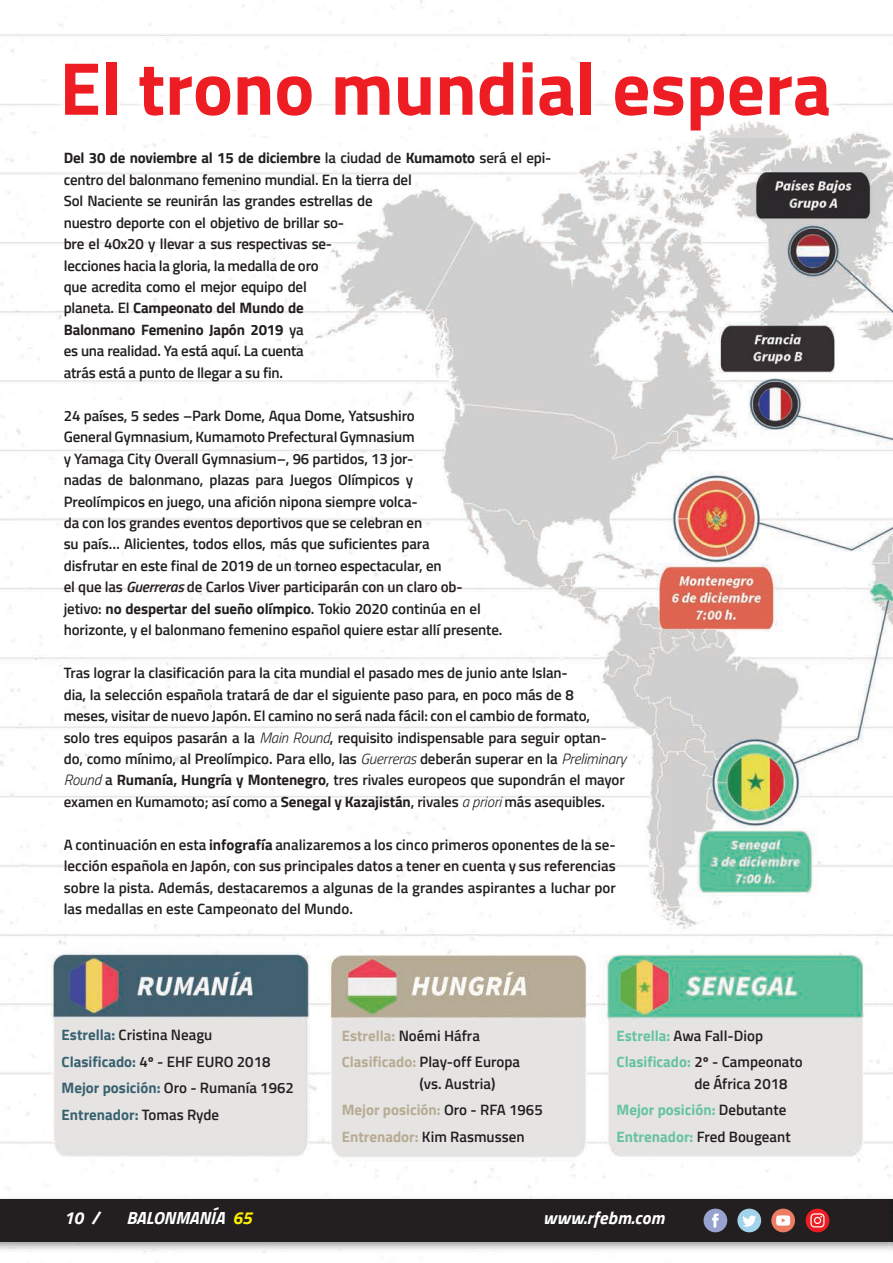
<style>
.page{position:relative;width:893px;height:1263px;background:#fff}
.page>*{position:absolute;margin:0;border:0;box-sizing:border-box;transform-origin:0 0}
.t1{font:700 75px "Titillium";color:#ee1d23}
.t2{font:italic 700 17.55px "Titillium";color:#fff}
.t3{font:italic 700 17.55px "Titillium";letter-spacing:.02em;color:#fff}
.t4{font:600 15px/21.5px "Titillium";letter-spacing:-.01em;color:#231f20}
.s1{font-weight:700}
.s2{font-style:italic}
.s3{font-weight:300;font-style:italic}
.s4{font-weight:700;color:#3a6170}
.s5{font-weight:700;color:#b8ab93}
.s6{font-weight:700;color:#66c39e}
.s7{color:#fff101}
</style>
<div class="page">
<img style="left:0;top:0;width:893px;height:1190px">
<div style="left:0;top:1199px;width:893px;height:43px;background:#231f20"></div>
<img style="left:889px;top:1196px;width:4px;height:56px">
<div style="left:703px;top:1208px;width:24px;height:24px;background:#98a4cf;border-radius:50%"></div>
<svg style="left:712px;top:1213px;width:7px;height:14px"></svg>
<svg style="left:771px;top:1208px;width:24px;height:24px"></svg>
<svg style="left:776px;top:1215px;width:14px;height:10px"></svg>
<div style="left:737px;top:1208px;width:24px;height:24px;background:#a2d3ea;border-radius:50%"></div>
<svg style="left:742px;top:1215px;width:14px;height:12px"></svg>
<svg style="left:806px;top:1208px;width:23px;height:24px"></svg>
<svg style="left:810px;top:1213px;width:14px;height:14px"></svg>
<img style="left:58px;top:54px;width:779px;height:84px">
<h1 class="t1" style="left:60px;top:31px;width:773px">El trono mundial espera</h1>
<p class="t4" style="left:64px;top:147px;width:489px"><span class="s1">Del 30 de noviembre al 15 de diciembre</span> la ciudad de <span class="s1">Kumamoto</span> será el epi&shy;centro del balonmano femenino mundial. En la tierra del<br>Sol Naciente se reunirán las grandes estrellas de<br>nuestro deporte con el objetivo de brillar so-<br>bre el 40x20 y llevar a sus respectivas se-<br>lecciones hacia la gloria, la medalla de oro<br>que acredita como el mejor equipo del<br>planeta. El <span class="s1">Campeonato del Mundo de<br>Balonmano Femenino Japón 2019</span> ya<br>es una realidad. Ya está aquí. La cuenta<br>atrás está a punto de llegar a su fin.</p>
<p class="t4" style="left:64px;top:404px;width:440px">24 países, 5 sedes –Park Dome, Aqua Dome, Yatsushiro<br>General Gymnasium, Kumamoto Prefectural Gymnasium<br>y Yamaga City Overall Gymnasium–, 96 partidos, 13 jor-<br>nadas de balonmano, plazas para Juegos Olímpicos y<br>Preolímpicos en juego, una afición nipona siempre volca-<br>da con los grandes eventos deportivos que se celebran en<br>su país… Alicientes, todos ellos, más que suficientes para<br>disfrutar en este final de 2019 de un torneo espectacular, en<br>el que las <span class="s2">Guerreras</span> de Carlos Viver participarán con un claro ob&shy;jetivo: <span class="s1">no despertar del sueño olímpico</span>. Tokio 2020 continúa en el horizonte, y el balonmano femenino español quiere estar allí presente.</p>
<p class="t4" style="left:64px;top:661px;width:564px">Tras lograr la clasificación para la cita mundial el pasado mes de junio ante Islan-<br>dia, la selección española tratará de dar el siguiente paso para, en poco más de 8<br>meses, visitar de nuevo Japón. El camino no será nada fácil: con el cambio de formato,<br>solo tres equipos pasarán a la <span class="s3">Main Round</span>, requisito indispensable para seguir optan&shy;do, como mínimo, al Preolímpico. Para ello, las <span class="s3">Guerreras</span> deberán superar en la <span class="s3">Preliminary Round</span> a <span class="s1">Rumanía, Hungría y Montenegro</span>, tres rivales europeos que supondrán el mayor examen en Kumamoto; así como a <span class="s1">Senegal y Kazajistán</span>, rivales <span class="s3">a priori</span> más asequibles.</p>
<p class="t4" style="left:64px;top:833px;width:554px;text-align:justify">A continuación en esta <span class="s1">infografía</span> analizaremos a los cinco primeros oponentes de la se&shy;lección española en Japón, con sus principales datos a tener en cuenta y sus referencias sobre la pista. Además, destacaremos a algunas de la grandes aspirantes a luchar por las medallas en este Campeonato del Mundo.</p>
<p class="t4" style="left:62px;top:1021px;width:234px;line-height:26.5px"><span class="s4">Estrella:</span> Cristina Neagu<br><span class="s4">Clasificado:</span> 4º - EHF EURO 2018<br><span class="s4">Mejor posición:</span> Oro - Rumanía 1962<br><span class="s4">Entrenador:</span> Tomas Ryde</p>
<p class="t4" style="left:342px;top:1021px;width:180px;line-height:26.5px"><span class="s5">Estrella:</span> Noémi Háfra<br><span class="s5">Clasificado:</span> Play-off Europa</p>
<p class="t4" style="left:342px;top:1069px;width:202px;line-height:26.5px;text-indent:78px">(vs. Austria)<br><span class="s5">Mejor posición:</span> Oro - RFA 1965<br><span class="s5">Entrenador:</span> Kim Rasmussen</p>
<p class="t4" style="left:617px;top:1021px;width:188px;line-height:26.5px"><span class="s6">Estrella:</span> Awa Fall-Diop<br><span class="s6">Clasificado:</span> 2º - Campeonato</p>
<p class="t4" style="left:617px;top:1069px;width:176px;line-height:26.5px;text-indent:78px">de África 2018<br><span class="s6">Mejor posición:</span> Debutante<br><span class="s6">Entrenador:</span> Fred Bougeant</p>
<p class="t2" style="left:64px;top:1204px;width:37px">10 /</p>
<p class="t2" style="left:126px;top:1204px;width:127px">BALONMANÍA <span class="s7">65</span></p>
<p class="t3" style="left:543px;top:1204px;width:123px">www.rfebm.com</p>
</div>
